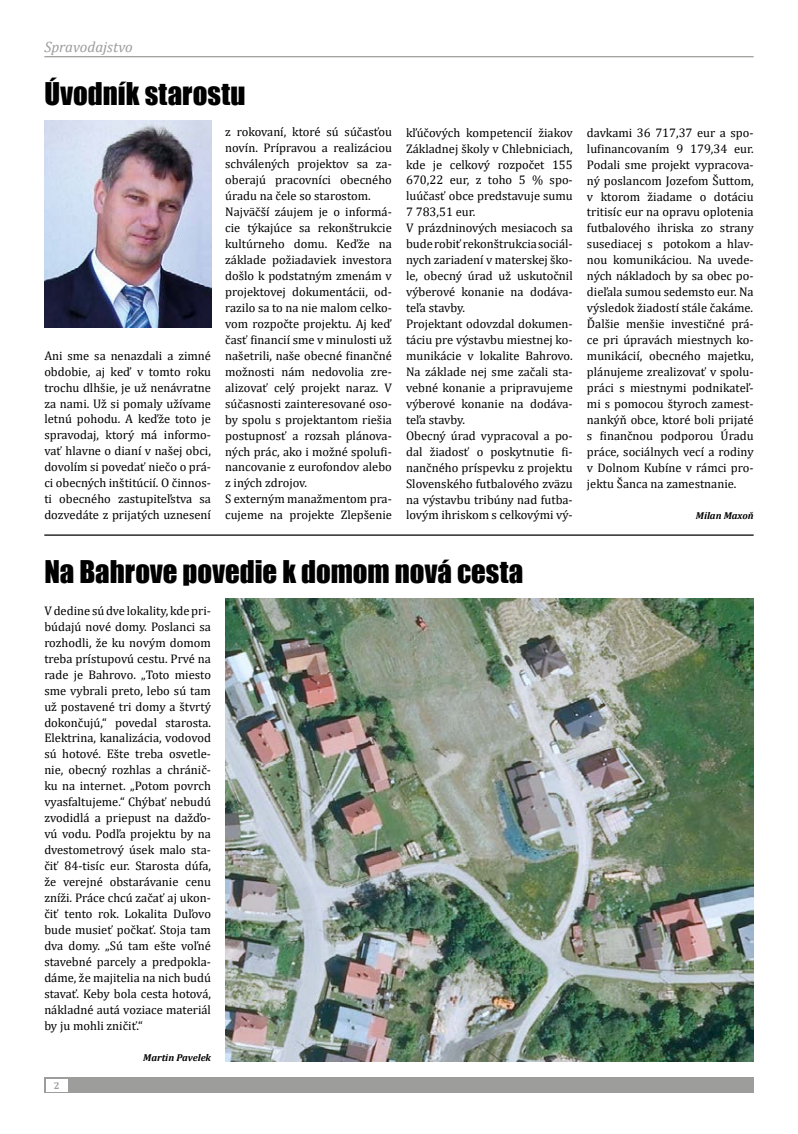
<style>
.page{position:relative;width:798px;height:1134px;background:#fff}
.page>*{position:absolute;margin:0;border:0;box-sizing:border-box;transform-origin:0 0}
.t1{font:28.75px "Impact";color:#000}
.t2{font:italic 15px "Cambria";color:#9d9d9c}
.t3{font:12.5px/16px "Cambria";color:#000;text-align:justify}
.t4{font:italic 700 10px "Cambria";color:#000}
.t5{font:700 10px "Cambria";color:#9d9d9c}
</style>
<div class="page">
<img style="left:44px;top:120px;width:167px;height:208px">
<img style="left:225px;top:599px;width:528px;height:462px">
<hr style="left:44px;top:56px;width:709px;height:1px;background:#9d9d9c">
<div style="left:44px;top:1077px;width:709px;height:16px;background:#9d9d9c"></div>
<div style="left:46px;top:1079px;width:21px;height:12px;background:#fff"></div>
<hr style="left:44px;top:534px;width:709px;height:2px;background:#000">
<p class="t2" style="left:44px;top:37px;width:90px">Spravodajstvo</p>
<h1 class="t1" style="left:44px;top:71px;width:202px">Úvodník starostu</h1>
<p class="t3" style="left:44px;top:347px;width:168px">Ani sme sa nenazdali a zimné obdobie, aj keď v tomto roku trochu dlhšie, je už nenávratne za nami. Už si pomaly užívame letnú pohodu. A keďže toto je spravodaj, ktorý má informo&shy;vať hlavne o dianí v našej obci, dovolím si povedať niečo o prá&shy;ci obecných inštitúcií. O činnos&shy;ti obecného zastupiteľstva sa dozvedáte z prijatých uznesení</p>
<p class="t3" style="left:225px;top:124px;width:168px;text-align:left">z rokovaní, ktoré sú súčasťou novín. Prípravou a realizáciou schválených projektov sa za&shy;oberajú pracovníci obecného úradu na čele so starostom.<br>Najväčší záujem je o informá&shy;cie týkajúce sa rekonštrukcie kultúrneho domu. Keďže na základe požiadaviek investora došlo k podstatným zmenám v projektovej dokumentácii, od&shy;razilo sa to na nie malom celko&shy;vom rozpočte projektu. Aj keď časť financií sme v minulosti už našetrili, naše obecné finančné možnosti nám nedovolia zre&shy;alizovať celý projekt naraz. V súčasnosti zainteresované oso&shy;by spolu s projektantom riešia postupnosť a rozsah plánova&shy;ných prác, ako i možné spolufi&shy;nancovanie z eurofondov alebo z iných zdrojov.<br>S externým manažmentom pra&shy;cujeme na projekte Zlepšenie</p>
<p class="t3" style="left:406px;top:124px;width:168px;text-align:left">kľúčových kompetencií žiakov<br>Základnej školy v Chlebniciach, kde je celkový rozpočet 155<br>670,22 eur, z toho 5 % spo&shy;luúčasť obce predstavuje sumu<br>7 783,51 eur.<br>V prázdninových mesiacoch sa bude robiť rekonštrukcia sociál&shy;nych zariadení v materskej ško&shy;le, obecný úrad už uskutočnil výberové konanie na dodáva&shy;teľa stavby.<br>Projektant odovzdal dokumen&shy;táciu pre výstavbu miestnej ko&shy;munikácie v lokalite Bahrovo.<br>Na základe nej sme začali sta&shy;vebné konanie a pripravujeme výberové konanie na dodáva&shy;teľa stavby.<br>Obecný úrad vypracoval a po&shy;dal žiadosť o poskytnutie fi&shy;nančného príspevku z projektu<br>Slovenského futbalového zväzu na výstavbu tribúny nad futba&shy;lovým ihriskom s celkovými vý-</p>
<p class="t3" style="left:586px;top:124px;width:168px">davkami 36 717,37 eur a spo&shy;lufinancovaním 9 179,34 eur.<br>Podali sme projekt vypracova&shy;ný poslancom Jozefom Šuttom, v ktorom žiadame o dotáciu tritisíc eur na opravu oplotenia futbalového ihriska zo strany susediacej s potokom a hlav&shy;nou komunikáciou. Na uvede&shy;ných nákladoch by sa obec po&shy;dieľala sumou sedemsto eur. Na výsledok žiadostí stále čakáme.<br>Ďalšie menšie investičné prá&shy;ce pri úpravách miestnych ko&shy;munikácií, obecného majetku, plánujeme zrealizovať v spolu&shy;práci s miestnymi podnikateľ&shy;mi s pomocou štyroch zamest&shy;nankýň obce, ktoré boli prijaté s finančnou podporou Úradu práce, sociálnych vecí a rodiny v Dolnom Kubíne v rámci pro&shy;jektu Šanca na zamestnanie.</p>
<p class="t4" style="left:695px;top:509px;width:59px">Milan Maxoň</p>
<h1 class="t1" style="left:44px;top:549px;width:480px">Na Bahrove povedie k domom nová cesta</h1>
<p class="t3" style="left:44px;top:602px;width:168px">V dedine sú dve lokality, kde pri&shy;búdajú nové domy. Poslanci sa rozhodli, že ku novým domom treba prístupovú cestu. Prvé na rade je Bahrovo. „Toto miesto sme vybrali preto, lebo sú tam už postavené tri domy a štvrtý dokončujú,“ povedal starosta.<br>Elektrina, kanalizácia, vodovod sú hotové. Ešte treba osvetle&shy;nie, obecný rozhlas a chránič&shy;ku na internet. „Potom povrch vyasfaltujeme.“ Chýbať nebudú zvodidlá a priepust na dažďo&shy;vú vodu. Podľa projektu by na dvestometrový úsek malo sta&shy;čiť 84-tisíc eur. Starosta dúfa, že verejné obstarávanie cenu zníži. Práce chcú začať aj ukon&shy;čiť tento rok. Lokalita Duľovo bude musieť počkať. Stoja tam dva domy. „Sú tam ešte voľné stavebné parcely a predpokla&shy;dáme, že majitelia na nich budú stavať. Keby bola cesta hotová, nákladné autá voziace materiál by ju mohli zničiť.“</p>
<p class="t4" style="left:143px;top:1051px;width:69px">Martin Pavelek</p>
<p class="t5" style="left:54px;top:1079px;width:7px">2</p>
</div>
